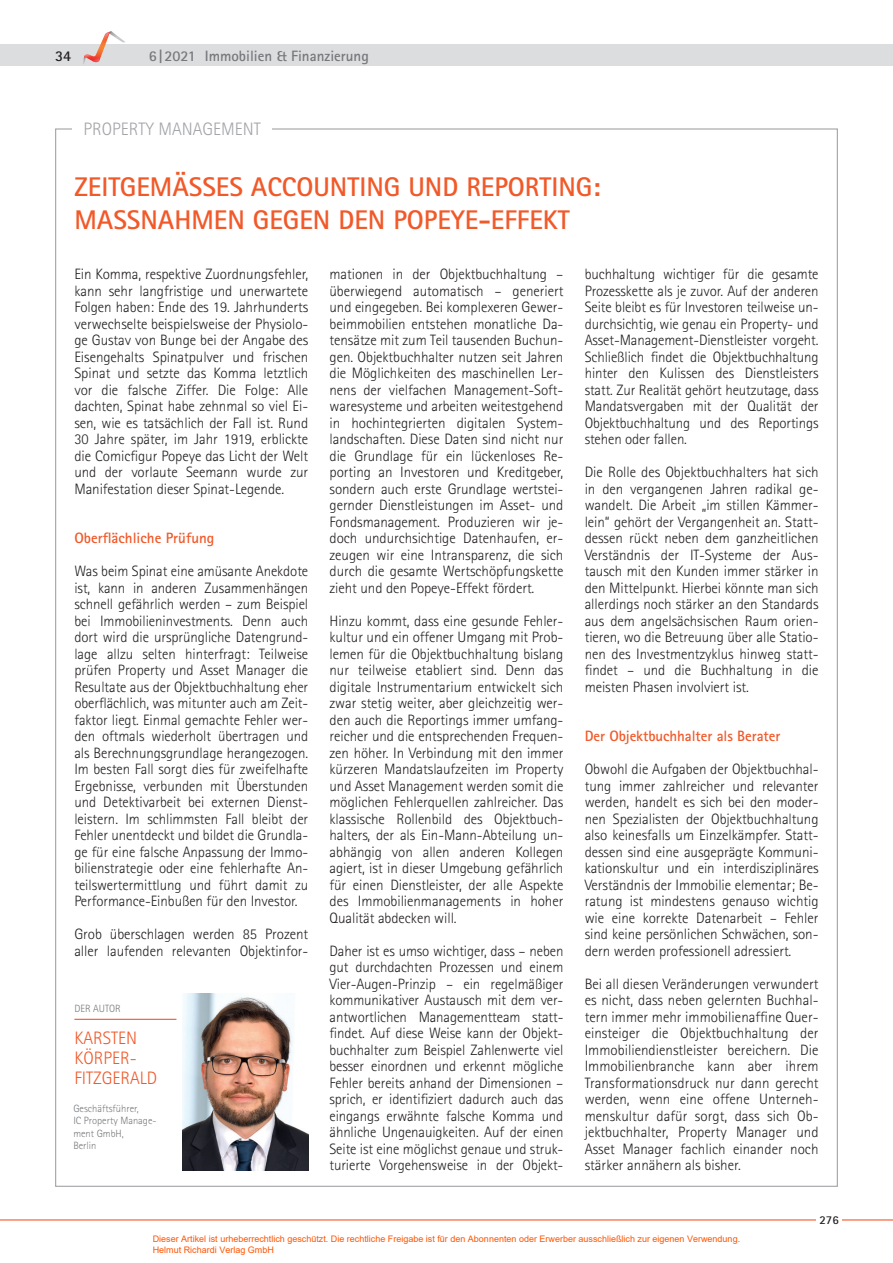
<style>
.page{position:relative;width:893px;height:1263px;background:#fff}
.page>*{position:absolute;margin:0;border:0;box-sizing:border-box;transform-origin:0 0}
.t1{font:700 27px/33px "Rotis Sans Serif";color:#f15929}
.t2{font:300 18px/20.2px "Rotis Sans Serif";color:#f15929}
.t3{font:300 18px "Rotis Sans Serif";color:#a3a4a8}
.t4{font:300 15px/16.5px "Rotis Sans Serif";letter-spacing:-.005em;color:#231f20;text-align:justify}
.t5{font:700 15px "Rotis Sans Serif";letter-spacing:-.005em;color:#f15929}
.t6{font:700 15px "Rotis Sans Serif";color:#76787b}
.t7{font:700 15px "Rotis Sans Serif";color:#231f20}
.t8{font:700 12px "Rotis Sans Serif";color:#231f20}
.t9{font:300 10.5px/12.6px "Rotis Sans Serif";color:#76787b}
.t10{font:9px/10.8px "Arial";color:#ff5400}
</style>
<div class="page">
<hr style="left:0;top:1219px;width:893px;height:1px;background:#f15929">
<div style="left:0;top:45px;width:893px;height:21px;background:#dcdddf"></div>
<svg style="left:83px;top:31px;width:43px;height:33px"></svg>
<div style="left:816px;top:1214px;width:26px;height:13px;background:#fff"></div>
<img style="left:183px;top:994px;width:125px;height:176px">
<hr style="left:74px;top:1019px;width:102px;height:1px;background:#f15929">
<p class="t7" style="left:55px;top:46px;width:18px">34</p>
<p class="t6" style="left:149px;top:46px;width:222px">6|2021 Immobilien &amp; Finanzierung</p>
<p class="t3" style="left:84px;top:119px;width:179px">PROPERTY MANAGEMENT</p>
<h1 class="t1" style="left:74px;top:170px;width:527px">ZEITGEMÄSSES ACCOUNTING UND REPORTING:<br>MASSNAHMEN GEGEN DEN POPEYE-EFFEKT</h1>
<p class="t4" style="left:74px;top:266px;width:235px">Ein Komma, respektive Zuordnungsfehler, kann sehr langfristige und unerwartete Folgen haben: Ende des 19. Jahrhunderts verwechselte beispielsweise der Physiolo&shy;ge Gustav von Bunge bei der Angabe des Eisengehalts Spinatpulver und frischen Spinat und setzte das Komma letztlich vor die falsche Ziffer. Die Folge: Alle dachten, Spinat habe zehnmal so viel Ei&shy;sen, wie es tatsächlich der Fall ist. Rund 30 Jahre später, im Jahr 1919, erblickte die Comicfigur Popeye das Licht der Welt und der vorlaute Seemann wurde zur Manifestation dieser Spinat-Legende.</p>
<p class="t5" style="left:74px;top:528px;width:142px">Oberflächliche Prüfung</p>
<p class="t4" style="left:74px;top:563px;width:235px">Was beim Spinat eine amüsante Anekdote ist, kann in anderen Zusammenhängen schnell gefährlich werden – zum Beispiel bei Immobilieninvestments. Denn auch dort wird die ursprüngliche Datengrund&shy;lage allzu selten hinterfragt: Teilweise prüfen Property und Asset Manager die Resultate aus der Objektbuchhaltung eher oberflächlich, was mitunter auch am Zeit&shy;faktor liegt. Einmal gemachte Fehler wer&shy;den oftmals wiederholt übertragen und als Berechnungsgrundlage herangezogen.<br>Im besten Fall sorgt dies für zweifelhafte Ergebnisse, verbunden mit Überstunden und Detektivarbeit bei externen Dienst&shy;leistern. Im schlimmsten Fall bleibt der Fehler unentdeckt und bildet die Grundla&shy;ge für eine falsche Anpassung der Immo&shy;bilienstrategie oder eine fehlerhafte An&shy;teilswertermittlung und führt damit zu Performance-Einbußen für den Investor.</p>
<p class="t4" style="left:74px;top:926px;width:235px">Grob überschlagen werden 85 Prozent aller laufenden relevanten Objektinfor-</p>
<p class="t9" style="left:74px;top:1002px;width:48px">DER AUTOR</p>
<p class="t2" style="left:74px;top:1028px;width:84px">KARSTEN<br>KÖRPER-<br>FITZGERALD</p>
<p class="t9" style="left:73px;top:1102px;width:85px">Geschäftsführer,<br>IC Property Manage&shy;ment GmbH,<br>Berlin</p>
<p class="t4" style="left:330px;top:266px;width:235px">mationen in der Objektbuchhaltung – überwiegend automatisch – generiert und eingegeben. Bei komplexeren Gewer&shy;beimmobilien entstehen monatliche Da&shy;tensätze mit zum Teil tausenden Buchun&shy;gen. Objektbuchhalter nutzen seit Jahren die Möglichkeiten des maschinellen Ler&shy;nens der vielfachen Management-Soft&shy;waresysteme und arbeiten weitestgehend in hochintegrierten digitalen System&shy;landschaften. Diese Daten sind nicht nur die Grundlage für ein lückenloses Re&shy;porting an Investoren und Kreditgeber, sondern auch erste Grundlage wertstei&shy;gernder Dienstleistungen im Asset- und Fondsmanagement. Produzieren wir je&shy;doch undurchsichtige Datenhaufen, er&shy;zeugen wir eine Intransparenz, die sich durch die gesamte Wertschöpfungskette zieht und den Popeye-Effekt fördert.</p>
<p class="t4" style="left:330px;top:612px;width:235px">Hinzu kommt, dass eine gesunde Fehler&shy;kultur und ein offener Umgang mit Prob&shy;lemen für die Objektbuchhaltung bislang nur teilweise etabliert sind. Denn das digitale Instrumentarium entwickelt sich zwar stetig weiter, aber gleichzeitig wer&shy;den auch die Reportings immer umfang&shy;reicher und die entsprechenden Frequen&shy;zen höher. In Verbindung mit den immer kürzeren Mandatslaufzeiten im Property und Asset Management werden somit die möglichen Fehlerquellen zahlreicher. Das klassische Rollenbild des Objektbuch&shy;halters, der als Ein-Mann-Abteilung un&shy;abhängig von allen anderen Kollegen agiert, ist in dieser Umgebung gefährlich für einen Dienstleister, der alle Aspekte des Immobilienmanagements in hoher Qualität abdecken will.</p>
<p class="t4" style="left:330px;top:942px;width:235px">Daher ist es umso wichtiger, dass – neben gut durchdachten Prozessen und einem Vier-Augen-Prinzip – ein regelmäßiger kommunikativer Austausch mit dem ver&shy;antwortlichen Managementteam statt&shy;findet. Auf diese Weise kann der Objekt&shy;buchhalter zum Beispiel Zahlenwerte viel besser einordnen und erkennt mögliche Fehler bereits anhand der Dimensionen – sprich, er identifiziert dadurch auch das eingangs erwähnte falsche Komma und ähnliche Ungenauigkeiten. Auf der einen Seite ist eine möglichst genaue und struk&shy;turierte Vorgehensweise in der Objekt-</p>
<p class="t4" style="left:585px;top:266px;width:235px">buchhaltung wichtiger für die gesamte Prozesskette als je zuvor. Auf der anderen Seite bleibt es für Investoren teilweise un&shy;durchsichtig, wie genau ein Property- und Asset-Management-Dienstleister vorgeht.<br>Schließlich findet die Objektbuchhaltung hinter den Kulissen des Dienstleisters statt. Zur Realität gehört heutzutage, dass Mandatsvergaben mit der Qualität der Objektbuchhaltung und des Reportings stehen oder fallen.</p>
<p class="t4" style="left:585px;top:464px;width:235px">Die Rolle des Objektbuchhalters hat sich in den vergangenen Jahren radikal ge&shy;wandelt. Die Arbeit „im stillen Kämmer&shy;lein“ gehört der Vergangenheit an. Statt&shy;dessen rückt neben dem ganzheitlichen Verständnis der IT-Systeme der Aus&shy;tausch mit den Kunden immer stärker in den Mittelpunkt. Hierbei könnte man sich allerdings noch stärker an den Standards aus dem angelsächsischen Raum orien&shy;tieren, wo die Betreuung über alle Statio&shy;nen des Investmentzyklus hinweg statt&shy;findet – und die Buchhaltung in die meisten Phasen involviert ist.</p>
<p class="t5" style="left:585px;top:726px;width:197px">Der Objektbuchhalter als Berater</p>
<p class="t4" style="left:585px;top:761px;width:235px">Obwohl die Aufgaben der Objektbuchhal&shy;tung immer zahlreicher und relevanter werden, handelt es sich bei den moder&shy;nen Spezialisten der Objektbuchhaltung also keinesfalls um Einzelkämpfer. Statt&shy;dessen sind eine ausgeprägte Kommuni&shy;kationskultur und ein interdisziplinäres Verständnis der Immobilie elementar; Be&shy;ratung ist mindestens genauso wichtig wie eine korrekte Datenarbeit – Fehler sind keine persönlichen Schwächen, son&shy;dern werden professionell adressiert.</p>
<p class="t4" style="left:585px;top:975px;width:235px">Bei all diesen Veränderungen verwundert es nicht, dass neben gelernten Buchhal&shy;tern immer mehr immobilienaffine Quer&shy;einsteiger die Objektbuchhaltung der Immobiliendienstleister bereichern. Die Immobilienbranche kann aber ihrem Transformationsdruck nur dann gerecht werden, wenn eine offene Unterneh&shy;menskultur dafür sorgt, dass sich Ob&shy;jektbuchhalter, Property Manager und Asset Manager fachlich einander noch stärker annähern als bisher.</p>
<p class="t8" style="left:819px;top:1212px;width:21px">276</p>
<p class="t10" style="left:153px;top:1233px;width:589px">Dieser Artikel ist urheberrechtlich geschützt. Die rechtliche Freigabe ist für den Abonnenten oder Erwerber ausschließlich zur eigenen Verwendung.<br>Helmut Richardi Verlag GmbH</p>
</div>
